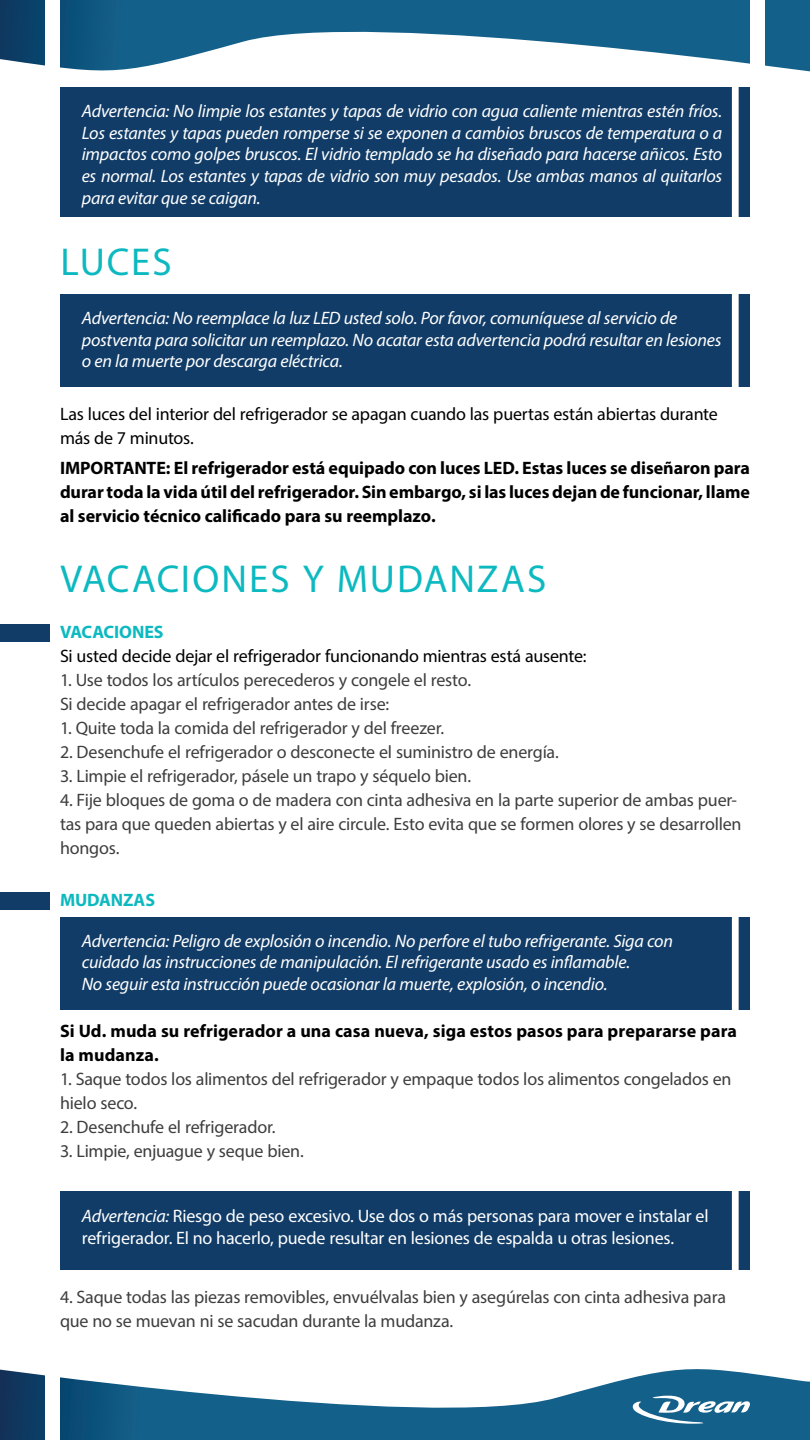
<style>
.page{position:relative;width:810px;height:1440px;background:#fff}
.page>*{position:absolute;margin:0;border:0;box-sizing:border-box;transform-origin:0 0}
.t1{font:39px "Myriad Pro";letter-spacing:.05em;color:#0db9c0}
.t2{font:italic 18px/21.6px "Myriad Pro";letter-spacing:-.015em;color:#fff}
.t3{font:18px/24px "Myriad Pro";letter-spacing:-.01em;color:#3e3e3f}
.t4{font:700 18px/24px "Myriad Pro";color:#000001;text-align:justify}
.t5{font:18px/24px "Myriad Pro";letter-spacing:-.01em;color:#000001}
.t6{font:18px/21.6px "Myriad Pro";letter-spacing:-.01em;color:#fff}
.t7{font:700 18px "Myriad Pro";letter-spacing:-.005em;color:#0db9c0}
.s1{font-style:italic}
</style>
<div class="page">
<svg style="left:0;top:0;width:810px;height:7px;background:#125d87"></svg>
<svg style="left:0;top:1432px;width:810px;height:8px;background:#125c86"></svg>
<div style="left:750px;top:0;width:15px;height:90px;background:#fff"></div>
<div style="left:45px;top:0;width:15px;height:90px;background:#fff"></div>
<div style="left:45px;top:1352px;width:15px;height:88px;background:#fff"></div>
<svg style="left:0;top:1369px;width:810px;height:63px;fill:#13608a"></svg>
<svg style="left:0;top:7px;width:810px;height:65px;fill:#13608a"></svg>
<div style="left:60px;top:87px;width:690px;height:130px;background:#113c67"></div>
<div style="left:60px;top:294px;width:690px;height:93px;background:#113c67"></div>
<div style="left:732px;top:80px;width:7px;height:139px;background:#fff"></div>
<div style="left:732px;top:286px;width:7px;height:113px;background:#fff"></div>
<div style="left:0;top:625px;width:50px;height:17px;background:#113c67"></div>
<div style="left:0;top:892px;width:50px;height:18px;background:#113c67"></div>
<div style="left:60px;top:917px;width:690px;height:93px;background:#113c67"></div>
<div style="left:60px;top:1191px;width:690px;height:78px;background:#113c67"></div>
<div style="left:732px;top:909px;width:7px;height:113px;background:#fff"></div>
<div style="left:732px;top:1185px;width:7px;height:95px;background:#fff"></div>
<p class="t2" style="left:82px;top:100px;width:642px;text-align:justify">Advertencia: No limpie los estantes y tapas de vidrio con agua caliente mientras estén fríos.<br>Los estantes y tapas pueden romperse si se exponen a cambios bruscos de temperatura o a impactos como golpes bruscos. El vidrio templado se ha diseñado para hacerse añicos. Esto es normal. Los estantes y tapas de vidrio son muy pesados. Use ambas manos al quitarlos para evitar que se caigan.</p>
<h1 class="t1" style="left:60px;top:238px;width:113px">LUCES</h1>
<p class="t2" style="left:82px;top:307px;width:641px">Advertencia: No reemplace la luz LED usted solo. Por favor, comuníquese al servicio de postventa para solicitar un reemplazo. No acatar esta advertencia podrá resultar en lesiones o en la muerte por descarga eléctrica.</p>
<p class="t5" style="left:60px;top:402px;width:659px">Las luces del interior del refrigerador se apagan cuando las puertas están abiertas durante más de 7 minutos.</p>
<p class="t4" style="left:60px;top:455px;width:692px">IMPORTANTE: El refrigerador está equipado con luces LED. Estas luces se diseñaron para durar toda la vida útil del refrigerador. Sin embargo, si las luces dejan de funcionar, llame al servicio técnico calificado para su reemplazo.</p>
<h1 class="t1" style="left:60px;top:555px;width:488px">VACACIONES Y MUDANZAS</h1>
<p class="t7" style="left:60px;top:620px;width:105px">VACACIONES</p>
<p class="t5" style="left:60px;top:644px;width:528px">Si usted decide dejar el refrigerador funcionando mientras está ausente:</p>
<p class="t3" style="left:60px;top:668px;width:413px">1. Use todos los artículos perecederos y congele el resto.<br>Si decide apagar el refrigerador antes de irse:</p>
<p class="t3" style="left:60px;top:716px;width:386px">1. Quite toda la comida del refrigerador y del freezer.</p>
<p class="t3" style="left:60px;top:740px;width:500px">2. Desenchufe el refrigerador o desconecte el suministro de energía.</p>
<p class="t3" style="left:60px;top:764px;width:413px">3. Limpie el refrigerador, pásele un trapo y séquelo bien.</p>
<p class="t3" style="left:60px;top:788px;width:683px">4. Fije bloques de goma o de madera con cinta adhesiva en la parte superior de ambas puer&shy;tas para que queden abiertas y el aire circule. Esto evita que se formen olores y se desarrollen hongos.</p>
<p class="t7" style="left:60px;top:888px;width:97px">MUDANZAS</p>
<p class="t2" style="left:82px;top:929px;width:593px">Advertencia: Peligro de explosión o incendio. No perfore el tubo refrigerante. Siga con cuidado las instrucciones de manipulación. El refrigerante usado es inflamable.<br>No seguir esta instrucción puede ocasionar la muerte, explosión, o incendio.</p>
<p class="t4" style="left:60px;top:1018px;width:679px">Si Ud. muda su refrigerador a una casa nueva, siga estos pasos para prepararse para la mudanza.</p>
<p class="t3" style="left:60px;top:1067px;width:673px">1. Saque todos los alimentos del refrigerador y empaque todos los alimentos congelados en hielo seco.</p>
<p class="t3" style="left:60px;top:1115px;width:217px">2. Desenchufe el refrigerador.</p>
<p class="t3" style="left:60px;top:1139px;width:245px">3. Limpie, enjuague y seque bien.</p>
<p class="t6" style="left:82px;top:1205px;width:628px"><span class="s1">Advertencia:</span> Riesgo de peso excesivo. Use dos o más personas para mover e instalar el refrigerador. El no hacerlo, puede resultar en lesiones de espalda u otras lesiones.</p>
<p class="t3" style="left:60px;top:1285px;width:668px">4. Saque todas las piezas removibles, envuélvalas bien y asegúrelas con cinta adhesiva para que no se muevan ni se sacudan durante la mudanza.</p>
</div>
